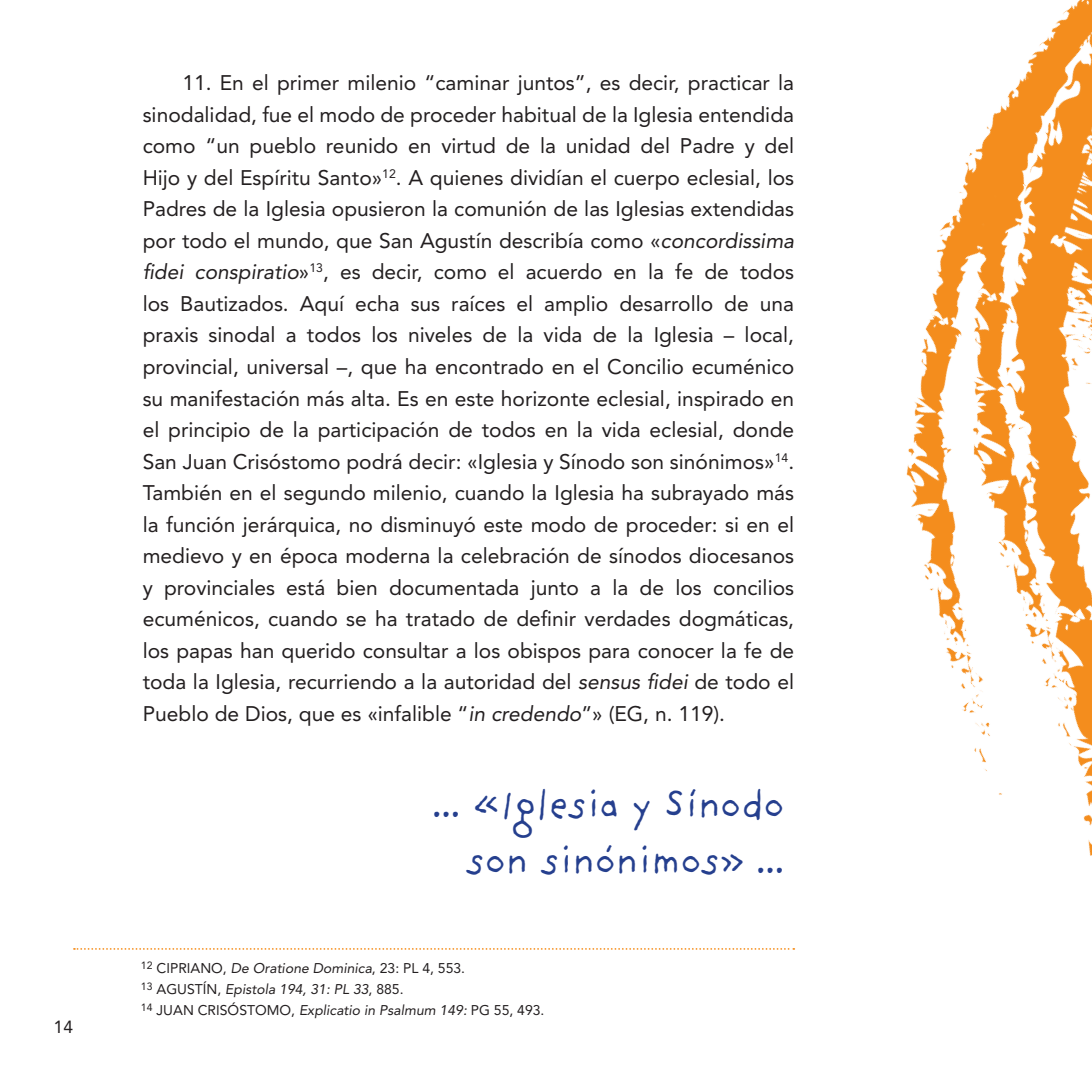
<style>
.page{position:relative;width:1092px;height:1092px;background:#fff}
.page>*{position:absolute;margin:0;border:0;box-sizing:border-box;transform-origin:0 0}
.t1{font:42px/56px "Providence Sans Pro";letter-spacing:-.05em;color:#253f8e;text-align:right}
.t2{font:21px/31.5px "Avenir LT Std";color:#231f20;text-align:justify}
.t3{font:17.5px "Avenir LT Std";color:#231f20}
.t4{font:14px "Avenir LT Std";color:#231f20}
.t5{font:italic 14px "Avenir LT Std";color:#231f20}
.s1{font-style:italic}
.s2{font-style:normal}
</style>
<div class="page">
<img style="left:546px;top:0;width:545px;height:950px">
<svg style="left:74px;top:947px;width:720px;height:2px"></svg>
<p class="t3" style="left:54px;top:1016px;width:21px">14</p>
<p class="t2" style="left:143px;top:67px;width:653px;text-indent:40px">11. En el primer milenio “caminar juntos”, es decir, practicar la sinodalidad, fue el modo de proceder habitual de la Iglesia entendida como “un pueblo reunido en virtud de la unidad del Padre y del Hijo y del Espíritu Santo»<sup>12</sup>. A quienes dividían el cuerpo eclesial, los Padres de la Iglesia opusieron la comunión de las Iglesias extendidas por todo el mundo, que San Agustín describía como «<span class="s1">concordissima fidei conspiratio</span>»<sup>13</sup>, es decir, como el acuerdo en la fe de todos los Bautizados. Aquí echa sus raíces el amplio desarrollo de una praxis sinodal a todos los niveles de la vida de la Iglesia – local, provincial, universal –, que ha encontrado en el Concilio ecuménico su manifestación más alta. Es en este horizonte eclesial, inspirado en el principio de la participación de todos en la vida eclesial, donde San Juan Crisóstomo podrá decir: «Iglesia y Sínodo son sinónimos»<sup>14</sup>.<br>También en el segundo milenio, cuando la Iglesia ha subrayado más la función jerárquica, no disminuyó este modo de proceder: si en el medievo y en época moderna la celebración de sínodos diocesanos y provinciales está bien documentada junto a la de los concilios ecuménicos, cuando se ha tratado de definir verdades dogmáticas, los papas han querido consultar a los obispos para conocer la fe de toda la Iglesia, recurriendo a la autoridad del <span class="s1">sensus fidei</span> de todo el Pueblo de Dios, que es «infalible “<span class="s1">in credendo</span>”» (EG, n. 119).</p>
<p class="t1" style="left:431px;top:775px;width:356px">... «Iglesia y Sínodo son sinónimos» ...</p>
<p class="t4" style="left:141px;top:959px;width:326px"><sup>12</sup> CIPRIANO, <span class="s1">De Oratione Dominica</span>, 23: PL 4, 553.</p>
<p class="t5" style="left:141px;top:980px;width:264px"><sup>13</sup> <span class="s2">AGUSTÍN,</span> Epistola 194, 31: PL 33<span class="s2">, 885.</span></p>
<p class="t4" style="left:141px;top:1001px;width:405px"><sup>14</sup> JUAN CRISÓSTOMO, <span class="s1">Explicatio in Psalmum 149:</span> PG 55, 493.</p>
</div>
